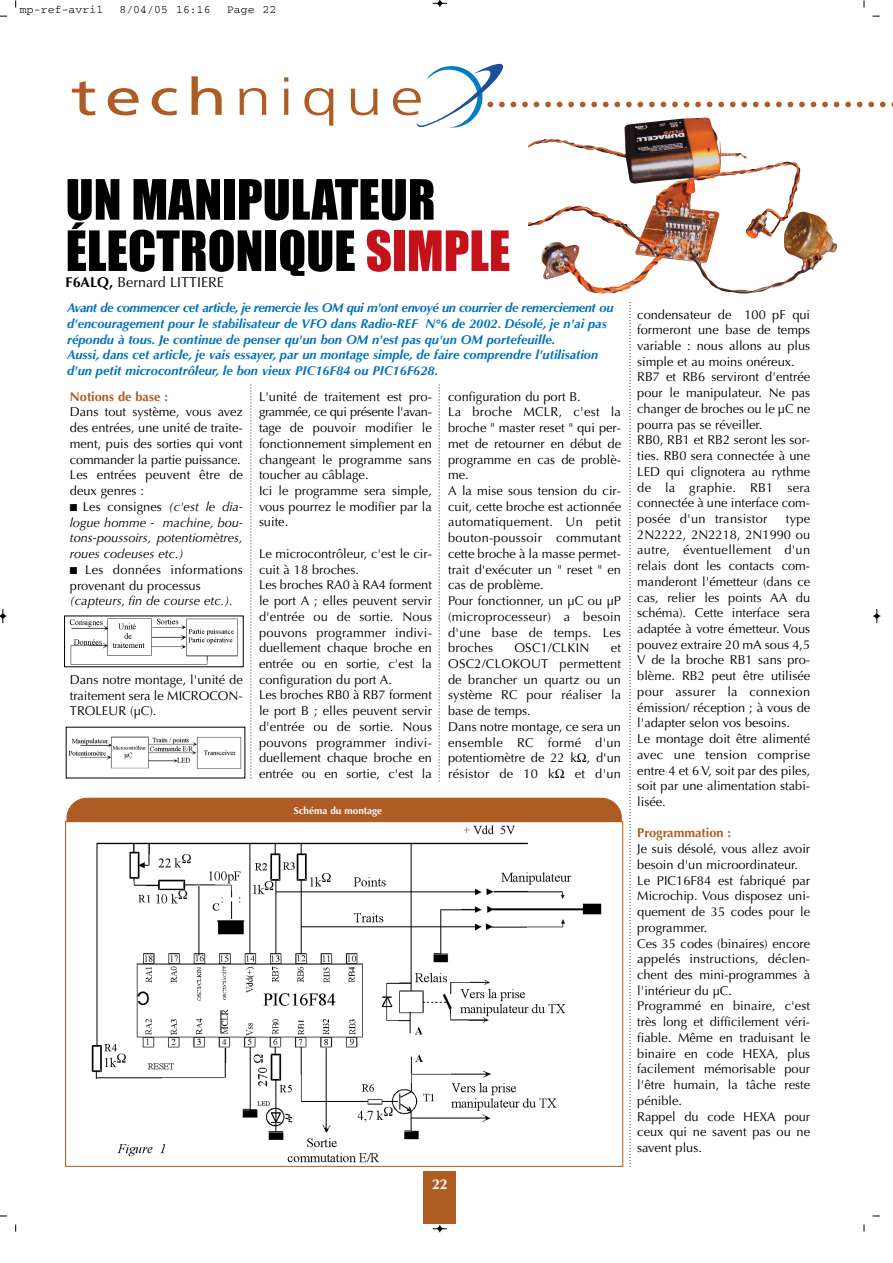
<style>
.page{position:relative;width:893px;height:1263px;background:#fff}
.page>*{position:absolute;margin:0;border:0;box-sizing:border-box;transform-origin:0 0}
.t1{font:51.3px/51.3px "Impact";color:#000}
.t2{font:300 51.3px "Frutiger";letter-spacing:.11em;color:#ae5b24;scale:1.3 1}
.t3{font:14.25px "Optima";color:#000}
.t4{font:700 14.25px "Optima";color:#fff}
.t5{font:12.9px/15.8px "Optima";color:#000}
.t6{font:italic 700 12.9px/15.8px "Optima";color:#0072bc}
.t7{font:italic 12.9px/15.8px "Optima";color:#000;text-align:justify}
.t8{font:12.9px/15.9px "Optima";letter-spacing:.02em;color:#000}
.t9{font:700 12.9px "Optima";color:#ae5b24}
.t10{font:11.4px "Courier";letter-spacing:.01em;color:#000}
.t11{font:700 10.05px "Optima";color:#fff}
.s1{font-weight:400}
.s2{color:#c4121a}
.s3{font-weight:700}
.s4{font-style:normal}
</style>
<div class="page">
<div style="left:424px;top:1171px;width:32px;height:53px;background:#ae5b24"></div>
<svg style="left:416px;top:64px;width:476px;height:66px"></svg>
<img style="left:69px;top:618px;width:169px;height:47px">
<img style="left:68px;top:736px;width:174px;height:33px">
<div style="left:66px;top:798px;width:556px;height:41px;background:#ae5b24;border-radius:20px"></div>
<div style="left:66px;top:822px;width:556px;height:344px;background:#fff"></div>
<img style="left:91px;top:825px;width:511px;height:338px">
<svg style="left:250px;top:385px;width:1px;height:394px"></svg>
<svg style="left:439px;top:385px;width:1px;height:397px"></svg>
<svg style="left:629px;top:302px;width:1px;height:865px"></svg>
<img style="left:541px;top:210px;width:295px;height:84px">
<svg style="left:432px;top:0;width:15px;height:7px"></svg>
<svg style="left:432px;top:1225px;width:15px;height:7px"></svg>
<svg style="left:0;top:609px;width:6px;height:14px"></svg>
<svg style="left:873px;top:609px;width:7px;height:14px"></svg>
<p class="t10" style="left:20px;top:6px;width:85px">mp-ref-avril</p>
<p class="t10" style="left:119px;top:6px;width:93px">8/04/05 16:16</p>
<p class="t10" style="left:227px;top:6px;width:51px">Page 22</p>
<h1 class="t2" style="left:71px;top:76px;width:272px"><span class="s1">tech</span>nique</h1>
<h1 class="t1" style="left:66px;top:177px;width:446px">UN MANIPULATEUR<br>ÉLECTRONIQUE <span class="s2">SIMPLE</span></h1>
<p class="t3" style="left:66px;top:277px;width:160px"><span class="s3">F6ALQ,</span> Bernard LITTIERE</p>
<p class="t6" style="left:67px;top:301px;width:548px">Avant de commencer cet article, je remercie les OM qui m'ont envoyé un courrier de remerciement ou d'encouragement pour le stabilisateur de VFO dans Radio-REF N°6 de 2002. Désolé, je n'ai pas répondu à tous. Je continue de penser qu'un bon OM n'est pas qu'un OM portefeuille.<br>Aussi, dans cet article, je vais essayer, par un montage simple, de faire comprendre l'utilisation d'un petit microcontrôleur, le bon vieux PIC16F84 ou PIC16F628.</p>
<p class="t9" style="left:70px;top:391px;width:99px">Notions de base :</p>
<p class="t5" style="left:70px;top:405px;width:174px">Dans tout système, vous avez des entrées, une unité de traite&shy;ment, puis des sorties qui vont commander la partie puissance.<br>Les entrées peuvent être de deux genres :</p>
<p class="t7" style="left:70px;top:500px;width:174px">■ <span class="s4">Les consignes</span> (c'est le dia&shy;logue homme - machine, bou&shy;tons-poussoirs, potentiomètres, roues codeuses etc.)</p>
<p class="t8" style="left:70px;top:562px;width:174px">■ Les données informations provenant du processus</p>
<p class="t7" style="left:70px;top:594px;width:164px">(capteurs, fin de course etc.).</p>
<p class="t5" style="left:70px;top:673px;width:174px;text-align:justify">Dans notre montage, l'unité de traitement sera le MICROCON-TROLEUR (µC).</p>
<p class="t5" style="left:259px;top:390px;width:174px">L'unité de traitement est pro&shy;grammée, ce qui présente l'avan&shy;tage de pouvoir modifier le fonctionnement simplement en changeant le programme sans toucher au câblage.<br>Ici le programme sera simple, vous pourrez le modifier par la suite.</p>
<p class="t5" style="left:259px;top:547px;width:174px">Le microcontrôleur, c'est le cir&shy;cuit à 18 broches.<br>Les broches RA0 à RA4 forment le port A ; elles peuvent servir d'entrée ou de sortie. Nous pouvons programmer indivi&shy;duellement chaque broche en entrée ou en sortie, c'est la configuration du port A.<br>Les broches RB0 à RB7 forment le port B ; elles peuvent servir d'entrée ou de sortie. Nous pouvons programmer indivi&shy;duellement chaque broche en entrée ou en sortie, c'est la</p>
<p class="t11" style="left:294px;top:807px;width:90px">Schéma du montage</p>
<p class="t5" style="left:448px;top:390px;width:174px">configuration du port B.<br>La broche MCLR, c'est la broche " master reset " qui per&shy;met de retourner en début de programme en cas de problè&shy;me.<br>A la mise sous tension du cir&shy;cuit, cette broche est actionnée automatiquement. Un petit bouton-poussoir commutant cette broche à la masse permet&shy;trait d'exécuter un " reset " en cas de problème.<br>Pour fonctionner, un µC ou µP (microprocesseur) a besoin d'une base de temps. Les broches</p>
<p class="t8" style="left:514px;top:641px;width:77px">OSC1/CLKIN</p>
<p class="t5" style="left:448px;top:641px;width:174px;text-indent:163px">et<br>OSC2/CLOKOUT permettent de brancher un quartz ou un système RC pour réaliser la base de temps.<br>Dans notre montage, ce sera un ensemble RC formé d'un potentiomètre de 22 k , d'un résistor de 10 k</p>
<p class="t5" style="left:575px;top:767px;width:48px">et d'un</p>
<p class="t4" style="left:432px;top:1178px;width:17px">22</p>
<p class="t5" style="left:637px;top:307px;width:174px">condensateur de 100 pF qui formeront une base de temps variable : nous allons au plus simple et au moins onéreux.<br>RB7 et RB6 serviront d'entrée pour le manipulateur. Ne pas changer de broches ou le µC ne pourra pas se réveiller.<br>RB0, RB1 et RB2 seront les sor&shy;ties. RB0 sera connectée à une<br>LED qui clignotera au rythme de la graphie. RB1 sera connectée à une interface com&shy;posée d'un transistor</p>
<p class="t5" style="left:637px;top:512px;width:174px;text-indent:148px">type<br>2N2222, 2N2218, 2N1990 ou autre, éventuellement d'un relais dont les contacts com&shy;manderont l'émetteur (dans ce cas, relier les points AA du schéma). Cette interface sera adaptée à votre émetteur. Vous pouvez extraire 20 mA sous 4,5<br>V de la broche RB1 sans pro&shy;blème. RB2 peut être utilisée pour assurer la connexion émission/ réception ; à vous de l'adapter selon vos besoins.<br>Le montage doit être alimenté avec une tension comprise entre 4 et 6 V, soit par des piles, soit par une alimentation stabi&shy;lisée.</p>
<p class="t9" style="left:637px;top:828px;width:95px">Programmation :</p>
<p class="t5" style="left:637px;top:842px;width:174px">Je suis désolé, vous allez avoir besoin d'un microordinateur.<br>Le PIC16F84 est fabriqué par<br>Microchip. Vous disposez uni&shy;quement de 35 codes pour le programmer.<br>Ces 35 codes (binaires) encore appelés instructions, déclen&shy;chent des mini-programmes à l'intérieur du µC.<br>Programmé en binaire, c'est très long et difficilement véri&shy;fiable. Même en traduisant le binaire en code HEXA, plus facilement mémorisable pour l'être humain, la tâche reste pénible.<br>Rappel du code HEXA pour ceux qui ne savent pas ou ne savent plus.</p>
</div>
